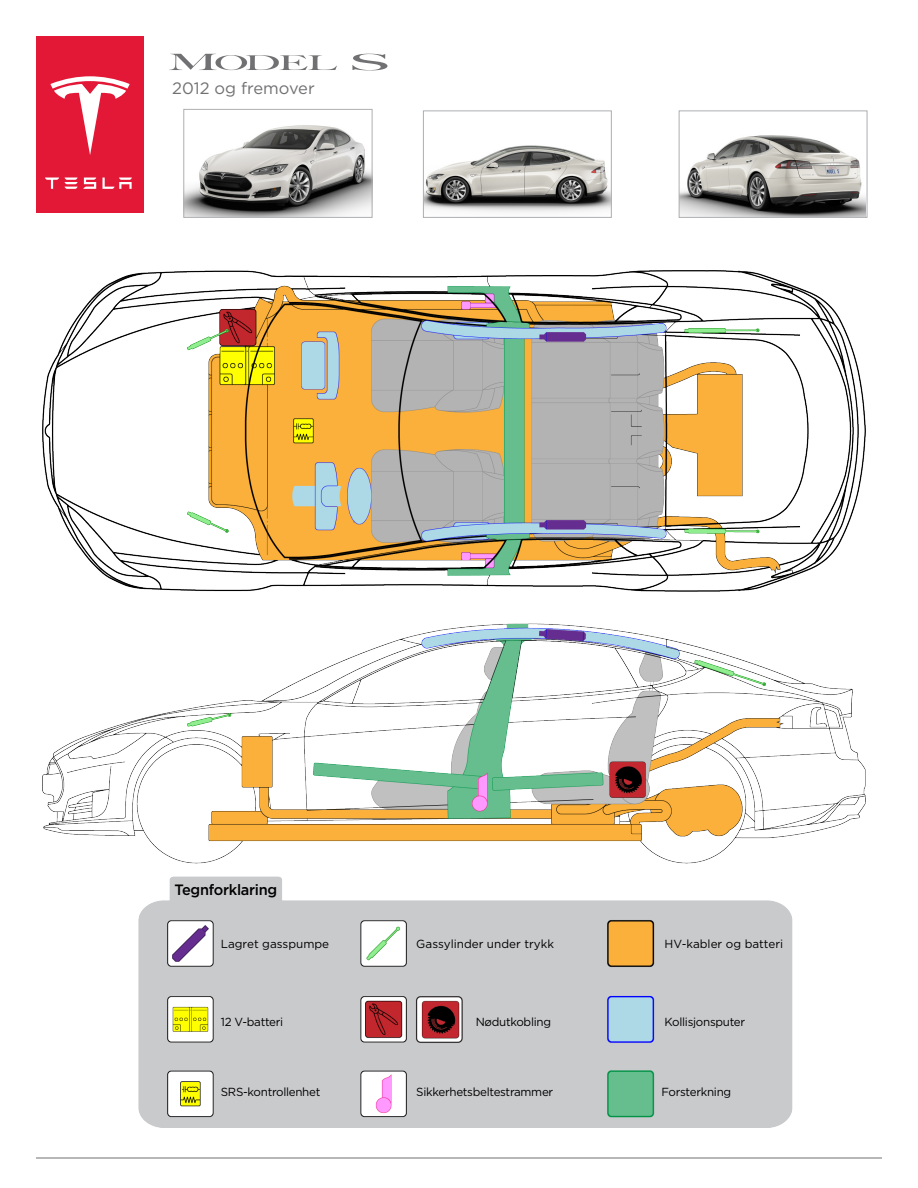
<style>
.page{position:relative;width:918px;height:1188px;background:#fff}
.page>*{position:absolute;margin:0;border:0;box-sizing:border-box;transform-origin:0 0}
.t1{font:16.5px "Gotham";color:#717073}
.t2{font:500 15px "Gotham";letter-spacing:-.02em;color:#000}
.t3{font:11.7px "Gotham";letter-spacing:-.025em;color:#000}
.t4{font:11.7px "Gotham";color:#000}
</style>
<div class="page">
<img style="left:681px;top:135px;width:184px;height:81px">
<div style="left:679px;top:111px;width:188px;height:107px;border:1px solid #adafb2"></div>
<div style="left:36px;top:36px;width:108px;height:176px;background:#e31837"></div>
<svg style="left:50px;top:76px;width:80px;height:79px"></svg>
<svg style="left:45px;top:178px;width:14px;height:11px"></svg>
<svg style="left:65px;top:178px;width:31px;height:11px"></svg>
<svg style="left:102px;top:178px;width:30px;height:11px"></svg>
<img style="left:425px;top:145px;width:185px;height:67px">
<div style="left:423px;top:111px;width:189px;height:107px;border:1px solid #adafb2"></div>
<img style="left:185px;top:125px;width:185px;height:91px">
<div style="left:183px;top:109px;width:189px;height:109px;border:1px solid #adafb2"></div>
<hr style="left:36px;top:1158px;width:846px;height:1px;background:#717073">
<svg style="left:169px;top:54px;width:168px;height:16px"></svg>
<svg style="left:352px;top:54px;width:36px;height:16px"></svg>
<img style="left:42px;top:270px;width:824px;height:857px">
<div style="left:174px;top:880px;width:103px;height:20px;background:#c9cacc"></div>
<div style="left:217px;top:916px;width:127px;height:55px;background:#c9cacc"></div>
<div style="left:217px;top:994px;width:127px;height:55px;background:#c9cacc"></div>
<div style="left:217px;top:1064px;width:127px;height:55px;background:#c9cacc"></div>
<div style="left:412px;top:916px;width:166px;height:55px;background:#c9cacc"></div>
<div style="left:471px;top:994px;width:128px;height:55px;background:#c9cacc"></div>
<div style="left:412px;top:1064px;width:187px;height:55px;background:#c9cacc"></div>
<div style="left:660px;top:916px;width:128px;height:55px;background:#c9cacc"></div>
<div style="left:660px;top:994px;width:128px;height:55px;background:#c9cacc"></div>
<div style="left:657px;top:1064px;width:128px;height:55px;background:#c9cacc"></div>
<h1 class="t1" style="left:172px;top:77px;width:144px">2012 og fremover</h1>
<p class="t2" style="left:175px;top:880px;width:104px">Tegnforklaring</p>
<p class="t4" style="left:221px;top:936px;width:110px">Lagret gasspumpe</p>
<p class="t4" style="left:416px;top:936px;width:139px">Gassylinder under trykk</p>
<p class="t4" style="left:665px;top:936px;width:120px">HV-kabler og batteri</p>
<p class="t3" style="left:221px;top:1014px;width:64px">12 V-batteri</p>
<p class="t3" style="left:476px;top:1014px;width:77px">Nødutkobling</p>
<p class="t3" style="left:665px;top:1014px;width:82px">Kollisjonsputer</p>
<p class="t3" style="left:221px;top:1084px;width:101px">SRS-kontrollenhet</p>
<p class="t3" style="left:416px;top:1084px;width:138px">Sikkerhetsbeltestrammer</p>
<p class="t3" style="left:661px;top:1084px;width:71px">Forsterkning</p>
</div>
